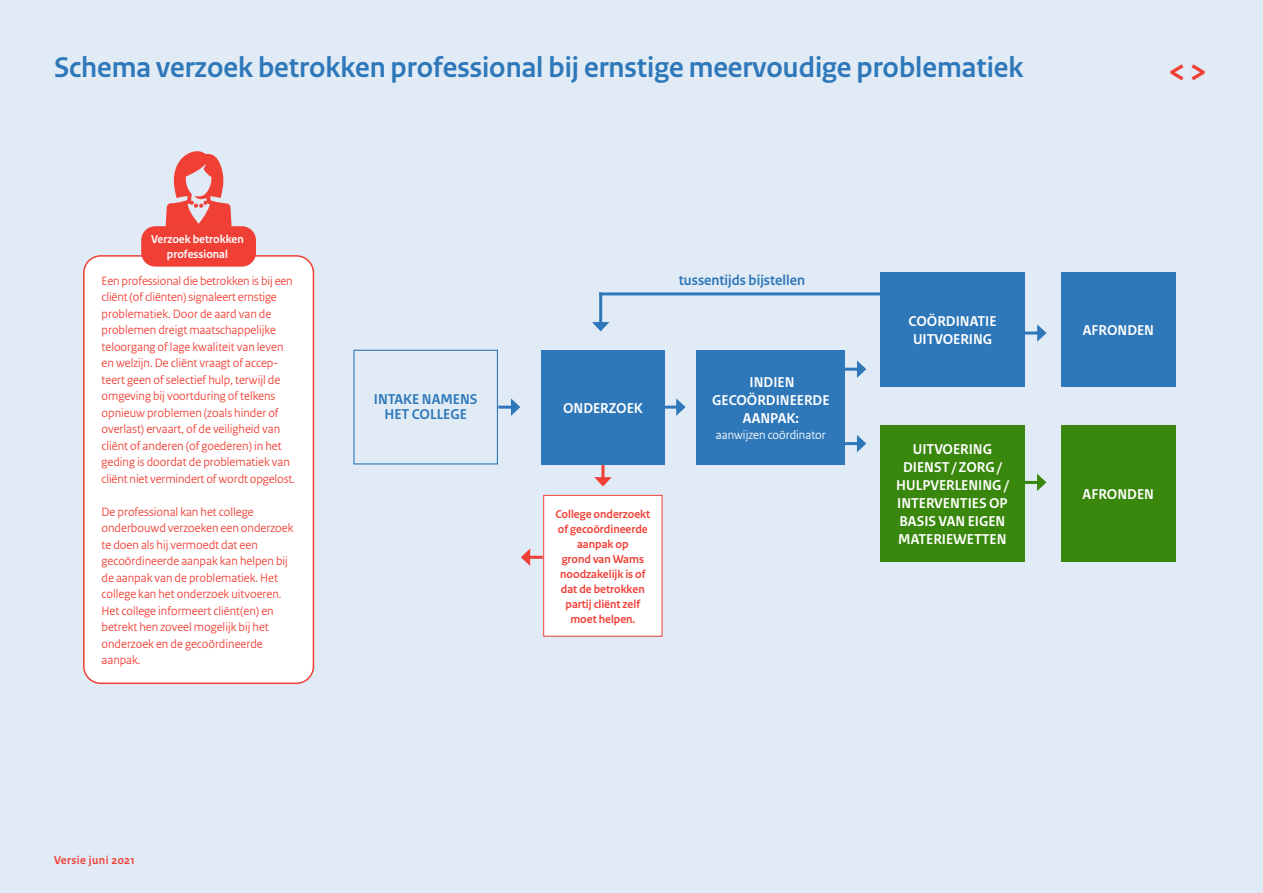
<style>
.page{position:relative;width:1263px;height:893px;background:#e0ebf5}
.page>*{position:absolute;margin:0;border:0;box-sizing:border-box;transform-origin:0 0}
.t1{font:700 30px "Rijksoverheid Sans Heading";color:#2e78ba}
.t2{font:700 15px/18px "Rijksoverheid Sans Heading";color:#fff;text-align:center}
.t3{font:700 15px/15px "Rijksoverheid Sans Heading";color:#2e78ba;text-align:center}
.t4{font:12.75px/16.5px "Rijksoverheid Sans Heading";color:#f04036}
.t5{font:12.75px "Rijksoverheid Sans Heading";color:#fff}
.t6{font:700 12px/15px "Rijksoverheid Sans Heading";color:#f04036;text-align:center}
.t7{font:700 12px "Rijksoverheid Sans Heading";color:#fff}
.t8{font:700 12px "Rijksoverheid Sans Heading";letter-spacing:.035em;color:#f04036}
</style>
<div class="page">
<div style="left:544px;top:495px;width:118px;height:141px;background:#fff"></div>
<div style="left:543px;top:495px;width:119px;height:142px;border:1px solid #f04036"></div>
<hr style="left:527px;top:556px;width:16px;height:3px;background:#f04036">
<svg style="left:521px;top:549px;width:9px;height:17px"></svg>
<hr style="left:601px;top:464px;width:3px;height:16px;background:#f04036">
<svg style="left:594px;top:477px;width:18px;height:9px"></svg>
<hr style="left:1024px;top:481px;width:16px;height:3px;background:#39870c">
<svg style="left:1037px;top:474px;width:9px;height:17px"></svg>
<div style="left:1061px;top:425px;width:115px;height:136px;background:#39870c"></div>
<div style="left:353px;top:350px;width:145px;height:114px;border:1px solid #2e78ba"></div>
<div style="left:84px;top:256px;width:229px;height:427px;background:#fff;border-radius:17px"></div>
<div style="left:83px;top:255px;width:231px;height:429px;border:2px solid #f04036;border-radius:17px"></div>
<svg style="left:166px;top:151px;width:66px;height:75px"></svg>
<div style="left:141px;top:226px;width:115px;height:41px;background:#f04036;border-radius:14px"></div>
<hr style="left:1024px;top:332px;width:16px;height:3px;background:#2e78ba">
<svg style="left:1037px;top:324px;width:9px;height:18px"></svg>
<div style="left:541px;top:350px;width:124px;height:114px;background:#2e78ba"></div>
<div style="left:696px;top:350px;width:149px;height:114px;background:#2e78ba"></div>
<div style="left:880px;top:272px;width:145px;height:115px;background:#2e78ba"></div>
<div style="left:1061px;top:272px;width:115px;height:115px;background:#2e78ba"></div>
<hr style="left:599px;top:292px;width:3px;height:33px;background:#2e78ba">
<svg style="left:592px;top:322px;width:17px;height:9px"></svg>
<hr style="left:844px;top:442px;width:16px;height:3px;background:#2e78ba">
<svg style="left:857px;top:435px;width:9px;height:17px"></svg>
<hr style="left:844px;top:368px;width:16px;height:3px;background:#2e78ba">
<svg style="left:857px;top:360px;width:9px;height:18px"></svg>
<hr style="left:599px;top:292px;width:399px;height:3px;background:#2e78ba">
<hr style="left:498px;top:406px;width:16px;height:3px;background:#2e78ba">
<svg style="left:511px;top:398px;width:9px;height:18px"></svg>
<hr style="left:664px;top:406px;width:15px;height:3px;background:#2e78ba">
<svg style="left:676px;top:398px;width:10px;height:18px"></svg>
<div style="left:880px;top:425px;width:145px;height:136px;background:#39870c"></div>
<p class="t1" style="left:54px;top:50px;width:971px">Schema verzoek betrokken professional bij ernstige meervoudige problematiek</p>
<p class="t7" style="left:151px;top:233px;width:94px">Verzoek betrokken</p>
<p class="t7" style="left:167px;top:248px;width:63px">professional</p>
<p class="t4" style="left:102px;top:272px;width:193px">Een professional die betrokken is bij een cliënt (of cliënten) signaleert ernstige problematiek. Door de aard van de</p>
<p class="t4" style="left:102px;top:322px;width:176px">problemen dreigt maatschappelijke</p>
<p class="t4" style="left:102px;top:338px;width:183px">teloorgang of lage kwaliteit van leven en welzijn. De cliënt vraagt of accep&shy;teert geen of selectief hulp, terwijl de</p>
<p class="t4" style="left:102px;top:388px;width:175px">omgeving bij voortduring of telkens</p>
<p class="t4" style="left:102px;top:404px;width:179px">opnieuw problemen (zoals hinder of</p>
<p class="t4" style="left:102px;top:421px;width:180px">overlast) ervaart, of de veiligheid van</p>
<p class="t4" style="left:102px;top:437px;width:182px">cliënt of anderen (of goederen) in het</p>
<p class="t4" style="left:102px;top:454px;width:190px">geding is doordat de problematiek van</p>
<p class="t4" style="left:102px;top:470px;width:195px">cliënt niet vermindert of wordt opgelost.</p>
<p class="t4" style="left:102px;top:503px;width:154px">De professional kan het college</p>
<p class="t4" style="left:102px;top:520px;width:193px">onderbouwd verzoeken een onderzoek</p>
<p class="t4" style="left:102px;top:536px;width:158px">te doen als hij vermoedt dat een</p>
<p class="t4" style="left:102px;top:553px;width:188px">gecoördineerde aanpak kan helpen bij</p>
<p class="t4" style="left:102px;top:569px;width:178px">de aanpak van de problematiek. Het</p>
<p class="t4" style="left:102px;top:586px;width:181px">college kan het onderzoek uitvoeren.</p>
<p class="t4" style="left:102px;top:602px;width:174px">Het college informeert cliënt(en) en</p>
<p class="t4" style="left:102px;top:619px;width:169px">betrekt hen zoveel mogelijk bij het</p>
<p class="t4" style="left:102px;top:635px;width:163px">onderzoek en de gecoördineerde aanpak.</p>
<p class="t8" style="left:54px;top:853px;width:82px">Versie juni 2021</p>
<p class="t3" style="left:374px;top:392px;width:105px">INTAKE NAMENS<br>HET COLLEGE</p>
<p class="t3" style="left:679px;top:273px;width:128px">tussentijds bijstellen</p>
<p class="t2" style="left:563px;top:399px;width:81px">ONDERZOEK</p>
<p class="t6" style="left:555px;top:507px;width:96px;text-align:left">College onderzoekt of gecoördineerde</p>
<p class="t6" style="left:560px;top:537px;width:87px">aanpak op<br>grond van Wams noodzakelijk is of</p>
<p class="t6" style="left:561px;top:582px;width:85px">dat de betrokken partij cliënt zelf moet helpen.</p>
<p class="t2" style="left:712px;top:373px;width:119px">INDIEN<br>GECOÖRDINEERDE<br>AANPAK:</p>
<p class="t5" style="left:716px;top:427px;width:111px">aanwijzen coördinator</p>
<p class="t2" style="left:909px;top:313px;width:89px;text-align:left">COÖRDINATIE<br>UITVOERING</p>
<p class="t2" style="left:1083px;top:322px;width:73px">AFRONDEN</p>
<p class="t2" style="left:896px;top:440px;width:114px">UITVOERING<br>DIENST / ZORG /<br>HULPVERLENING /<br>INTERVENTIES OP<br>BASIS VAN EIGEN<br>MATERIEWETTEN</p>
<p class="t2" style="left:1082px;top:485px;width:73px">AFRONDEN</p>
</div>
